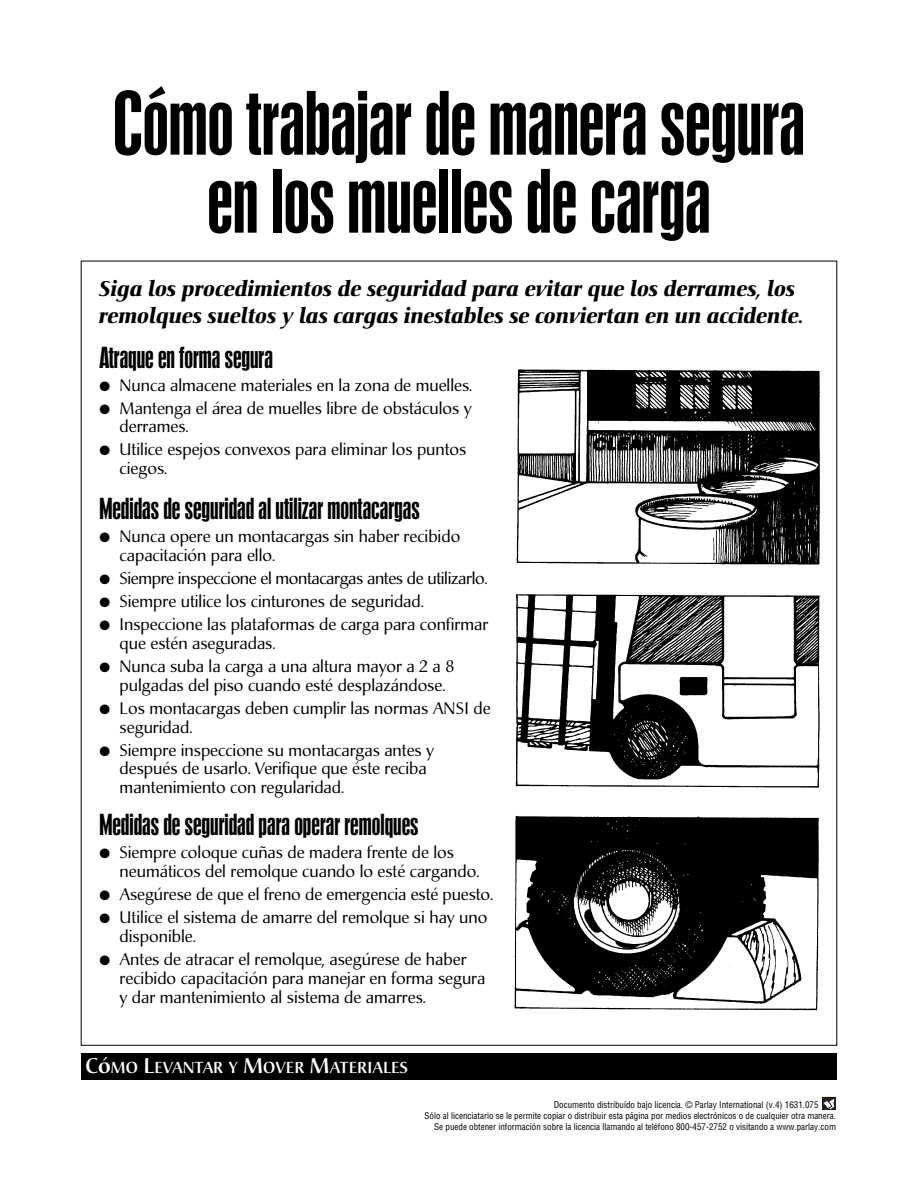
<style>
.page{position:relative;width:918px;height:1188px;background:#fff}
.page>*{position:absolute;margin:0;border:0;box-sizing:border-box;transform-origin:0 0}
.t1{font:700 81px/78px "Hadrian";color:#000;text-align:center}
.t2{font:700 27px "Hadrian";color:#000}
.t3{font:italic 700 21px/27px "Christiana";color:#000}
.t4{font:16.5px/18.8px "Christiana";color:#000}
.t5{font:16.5px "Christiana";letter-spacing:-.02em;color:#000}
.t6{font:500 15.75px "Christiana";letter-spacing:.005em;color:#fff}
.t7{font:condensed 9px "Helvetica";color:#000}
.s1{font-size:21px}
</style>
<div class="page">
<div style="left:81px;top:1054px;width:756px;height:26px;background:#000"></div>
<svg style="left:823px;top:1097px;width:13px;height:13px"></svg>
<img style="left:514px;top:369px;width:307px;height:642px">
<h1 class="t1" style="left:113px;top:89px;width:693px">Cómo trabajar de manera segura en los muelles de carga</h1>
<p class="t3" style="left:99px;top:277px;width:706px">Siga los procedimientos de seguridad para evitar que los derrames, los remolques sueltos y las cargas inestables se conviertan en un accidente.</p>
<h2 class="t2" style="left:99px;top:347px;width:175px">Atraque en forma segura</h2>
<p class="t4" style="left:99px;top:377px;width:374px">● Nunca almacene materiales en la zona de muelles.</p>
<p class="t4" style="left:120px;top:400px;width:354px;text-indent:-20px">● Mantenga el área de muelles libre de obstáculos y derrames.</p>
<p class="t4" style="left:120px;top:442px;width:348px;text-indent:-20px">● Utilice espejos convexos para eliminar los puntos ciegos.</p>
<h2 class="t2" style="left:99px;top:498px;width:322px">Medidas de seguridad al utilizar montacargas</h2>
<p class="t4" style="left:120px;top:529px;width:342px;text-indent:-20px">● Nunca opere un montacargas sin haber recibido capacitación para ello.</p>
<p class="t5" style="left:99px;top:571px;width:390px">● Siempre inspeccione el montacargas antes de utilizarlo.</p>
<p class="t4" style="left:99px;top:594px;width:326px">● Siempre utilice los cinturones de seguridad.</p>
<p class="t4" style="left:120px;top:617px;width:370px;text-indent:-20px">● Inspeccione las plataformas de carga para confirmar que estén aseguradas.</p>
<p class="t4" style="left:120px;top:659px;width:336px;text-indent:-20px">● Nunca suba la carga a una altura mayor a 2 a 8 pulgadas del piso cuando esté desplazándose.</p>
<p class="t4" style="left:120px;top:700px;width:372px;text-indent:-20px">● Los montacargas deben cumplir las normas ANSI de seguridad.</p>
<p class="t4" style="left:120px;top:742px;width:316px;text-indent:-20px">● Siempre inspeccione su montacargas antes y después de usarlo. Verifique que éste reciba mantenimiento con regularidad.</p>
<h2 class="t2" style="left:99px;top:814px;width:321px">Medidas de seguridad para operar remolques</h2>
<p class="t4" style="left:120px;top:845px;width:361px;text-indent:-20px">● Siempre coloque cuñas de madera frente de los neumáticos del remolque cuando lo esté cargando.</p>
<p class="t4" style="left:99px;top:887px;width:395px">● Asegúrese de que el freno de emergencia esté puesto.</p>
<p class="t4" style="left:120px;top:910px;width:369px;text-indent:-20px">● Utilice el sistema de amarre del remolque si hay uno disponible.</p>
<p class="t4" style="left:120px;top:952px;width:367px;text-indent:-20px">● Antes de atracar el remolque, asegúrese de haber recibido capacitación para manejar en forma segura y dar mantenimiento al sistema de amarres.</p>
<p class="t6" style="left:85px;top:1061px;width:324px"><span class="s1">Có</span>MO <span class="s1">L</span>EVANTAR Y <span class="s1">M</span>OVER <span class="s1">M</span>ATERIALES</p>
<p class="t7" style="left:554px;top:1101px;width:266px">Documento distribuído bajo licencia. © Parlay International (v.4) 1631.075</p>
<p class="t7" style="left:425px;top:1112px;width:413px">Sólo al licenciatario se le permite copiar o distribuir esta página por medios electrónicos o de cualquier otra manera.</p>
<p class="t7" style="left:434px;top:1123px;width:403px">Se puede obtener información sobre la licencia llamando al teléfono 800-457-2752 o visitando a www.parlay.com</p>
</div>
